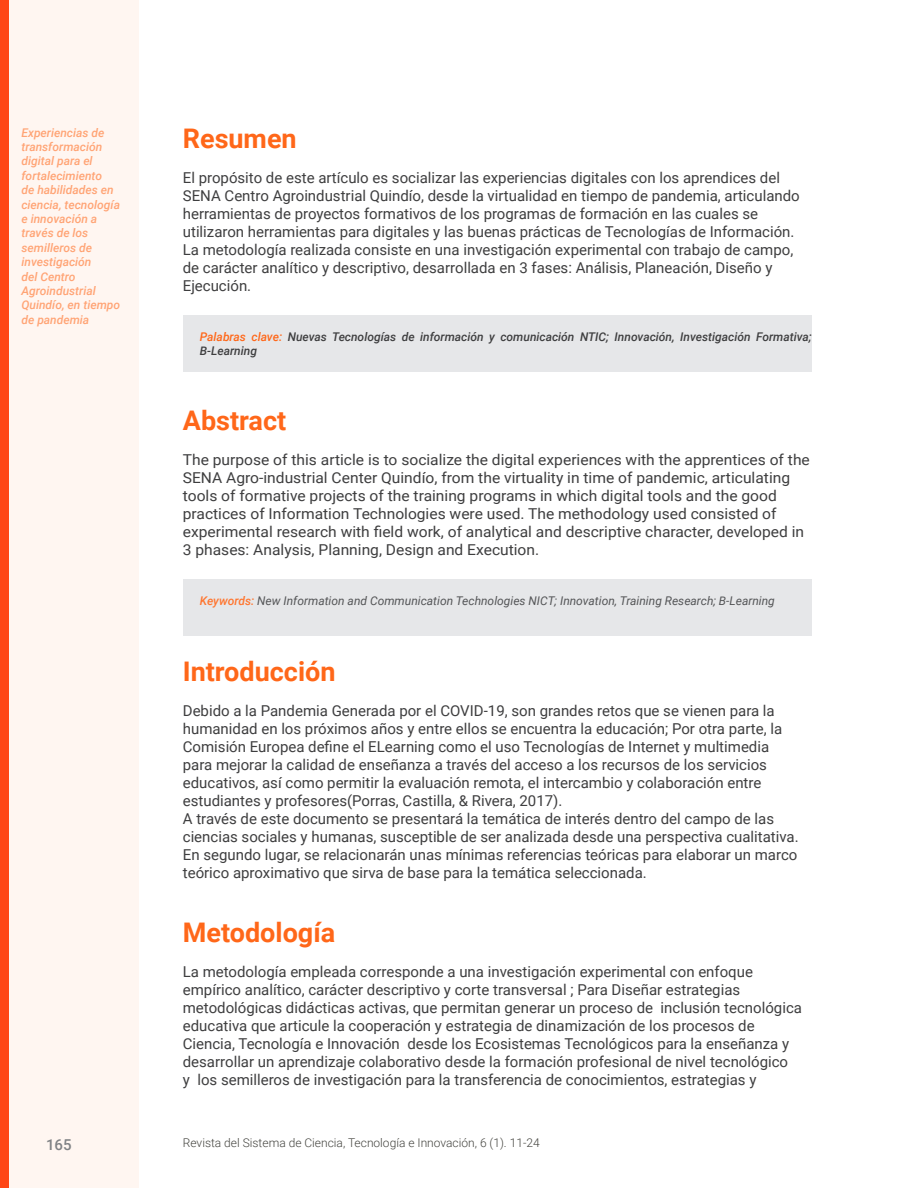
<style>
.page{position:relative;width:918px;height:1188px;background:#fff}
.page>*{position:absolute;margin:0;border:0;box-sizing:border-box;transform-origin:0 0}
.Título_cuerpo{font:700 27px "Roboto";color:#ff6719}
.Cuerpo_sin_sangría{font:15px/18px "Roboto";color:#3e3e3f}
.Cuerpo_texto{font:15px/18px "Roboto";color:#3e3e3f}
.Cuerpo_sin_sangría-2{font:15px/18px "Roboto";color:#3e3e3f;scale:1.04 1}
.t1{font:500 15px "Roboto";color:#808285}
.Viñeta_texto_pagina{font:italic 500 12px/14.4px "Roboto";color:#ffa475}
.t2{font:italic 500 12px/13.8px "Roboto";color:#3e3e3f}
.Cuerpo_sin_sangría-3{font:italic 12px "Roboto";color:#545557}
.t3{font:300 12px "Roboto";color:#44443f}
.s1{color:#ff6719}
.s2{font-weight:500;color:#ff7630}
</style>
<div class="page">
<div style="left:0;top:0;width:139px;height:1188px;background:#fff6f1"></div>
<div style="left:0;top:0;width:9px;height:1188px;background:#ff4616"></div>
<div style="left:183px;top:315px;width:629px;height:57px;background:#e6e7e9"></div>
<div style="left:183px;top:579px;width:629px;height:57px;background:#e6e7e9"></div>
<p class="Viñeta_texto_pagina" style="left:21px;top:125px;width:100px">Experiencias de transformación digital para el fortalecimiento<br>de habilidades en ciencia, tecnología e innovación a través de los semilleros de investigación<br>del Centro<br>Agroindustrial<br>Quindío, en tiempo de pandemia</p>
<p class="Título_cuerpo" style="left:183px;top:119px;width:115px">Resumen</p>
<p class="Cuerpo_texto" style="left:183px;top:168px;width:619px">El propósito de este artículo es socializar las experiencias digitales con los aprendices del SENA Centro Agroindustrial Quindío, desde la virtualidad en tiempo de pandemia, articulando herramientas de proyectos formativos de los programas de formación en las cuales se utilizaron herramientas para digitales y las buenas prácticas de Tecnologías de Información.<br>La metodología realizada consiste en una investigación experimental con trabajo de campo, de carácter analítico y descriptivo, desarrollada en 3 fases: Análisis, Planeación, Diseño y Ejecución.</p>
<p class="t2" style="left:200px;top:329px;width:613px"><span class="s1">Palabras clave:</span> Nuevas Tecnologías de información y comunicación NTIC; Innovación, Investigación Formativa;<br>B-Learning</p>
<p class="Título_cuerpo" style="left:183px;top:402px;width:105px">Abstract</p>
<p class="Cuerpo_sin_sangría-2" style="left:183px;top:451px;width:604px">The purpose of this article is to socialize the digital experiences with the apprentices of the SENA Agro-industrial Center Quindío, from the virtuality in time of pandemic, articulating tools of formative projects of the training programs in which digital tools and the good practices of Information Technologies were used. The methodology used consisted of experimental research with field work, of analytical and descriptive character, developed in 3 phases: Analysis, Planning, Design and Execution.</p>
<p class="Cuerpo_sin_sangría-3" style="left:200px;top:593px;width:577px"><span class="s2">Keywords:</span> New Information and Communication Technologies NICT; Innovation, Training Research; B-Learning</p>
<p class="Título_cuerpo" style="left:183px;top:652px;width:154px">Introducción</p>
<p class="Cuerpo_sin_sangría" style="left:183px;top:701px;width:601px">Debido a la Pandemia Generada por el COVID-19, son grandes retos que se vienen para la humanidad en los próximos años y entre ellos se encuentra la educación; Por otra parte, la Comisión Europea define el ELearning como el uso Tecnologías de Internet y multimedia para mejorar la calidad de enseñanza a través del acceso a los recursos de los servicios educativos, así como permitir la evaluación remota, el intercambio y colaboración entre estudiantes y profesores(Porras, Castilla, &amp; Rivera, 2017).</p>
<p class="Cuerpo_sin_sangría" style="left:183px;top:809px;width:617px">A través de este documento se presentará la temática de interés dentro del campo de las ciencias sociales y humanas, susceptible de ser analizada desde una perspectiva cualitativa.<br>En segundo lugar, se relacionarán unas mínimas referencias teóricas para elaborar un marco teórico aproximativo que sirva de base para la temática seleccionada.</p>
<p class="Título_cuerpo" style="left:183px;top:914px;width:154px">Metodología</p>
<p class="Cuerpo_sin_sangría" style="left:183px;top:963px;width:621px">La metodología empleada corresponde a una investigación experimental con enfoque empírico analítico, carácter descriptivo y corte transversal ; Para Diseñar estrategias metodológicas didácticas activas, que permitan generar un proceso de inclusión tecnológica educativa que articule la cooperación y estrategia de dinamización de los procesos de Ciencia, Tecnología e Innovación desde los Ecosistemas Tecnológicos para la enseñanza y desarrollar un aprendizaje colaborativo desde la formación profesional de nivel tecnológico<br>y los semilleros de investigación para la transferencia de conocimientos, estrategias y</p>
<p class="t1" style="left:46px;top:1134px;width:27px">165</p>
<p class="t3" style="left:183px;top:1135px;width:358px">Revista del Sistema de Ciencia, Tecnología e Innovación, 6 (1). 11-24</p>
</div>
